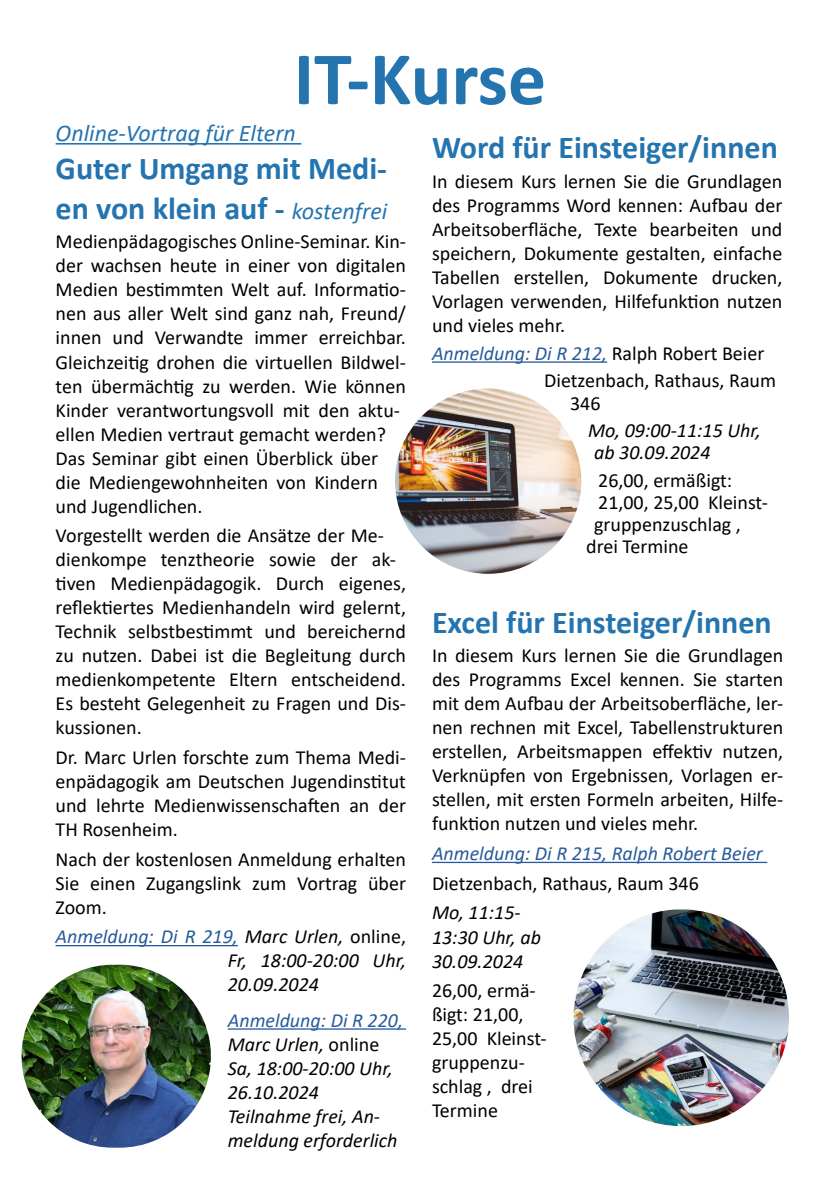
<style>
.page{position:relative;width:840px;height:1191px;background:#fff}
.page>*{position:absolute;margin:0;border:0;box-sizing:border-box;transform-origin:0 0}
.t1{font:700 76px "Calibri";color:#2474af}
.t2{font:700 32px/40px "Calibri";color:#2474af}
.t3{font:italic 24px "Calibri";color:#2474af}
.t4{font:20px/24px "Calibri";color:#000}
.t5{font:italic 20px/24px "Calibri";color:#000}
.t6{font:italic 20px "Calibri";color:#275b9b}
.s1{font-weight:400;font-style:italic;font-size:24px}
.s2{color:#275b9b}
.s3{font-style:normal}
.s4{font-style:italic;color:#275b9b}
</style>
<div class="page">
<hr style="left:56px;top:143px;width:245px;height:2px;background:#2474af">
<hr style="left:56px;top:945px;width:182px;height:1px;background:#275b9b">
<hr style="left:228px;top:1028px;width:178px;height:1px;background:#275b9b">
<hr style="left:432px;top:861px;width:334px;height:2px;background:#275b9b">
<hr style="left:432px;top:361px;width:175px;height:2px;background:#275b9b">
<img style="left:22px;top:964px;width:189px;height:183px;border-radius:91px">
<img style="left:395px;top:388px;width:186px;height:186px;border-radius:93px">
<img style="left:573px;top:909px;width:215px;height:217px">
<h1 class="t1" style="left:293px;top:25px;width:254px">IT-Kurse</h1>
<p class="t3" style="left:56px;top:116px;width:242px">Online-Vortrag für Eltern</p>
<h2 class="t2" style="left:56px;top:148px;width:333px">Guter Umgang mit Medi&shy;en von klein auf - <span class="s1">kostenfrei</span></h2>
<p class="t4" style="left:56px;top:229px;width:352px">Medienpädagogisches Online-Seminar. Kin&shy;der wachsen heute in einer von digitalen Medien bestimmten Welt auf. Informatio&shy;nen aus aller Welt sind ganz nah, Freund/ innen und Verwandte immer erreichbar.<br>Gleichzeitig drohen die virtuellen Bildwel&shy;ten übermächtig zu werden. Wie können Kinder verantwortungsvoll mit den aktu&shy;ellen Medien vertraut gemacht werden?<br>Das Seminar gibt einen Überblick über die Mediengewohnheiten von Kindern und Jugendlichen.</p>
<p class="t4" style="left:56px;top:523px;width:352px">Vorgestellt werden die Ansätze der Me&shy;dienkompe tenztheorie sowie der ak&shy;tiven Medienpädagogik. Durch eigenes, reflektiertes Medienhandeln wird gelernt, Technik selbstbestimmt und bereichernd zu nutzen. Dabei ist die Begleitung durch medienkompetente Eltern entscheidend.<br>Es besteht Gelegenheit zu Fragen und Dis&shy;kussionen.</p>
<p class="t4" style="left:56px;top:745px;width:352px;text-align:justify">Dr. Marc Urlen forschte zum Thema Medi&shy;enpädagogik am Deutschen Jugendinstitut und lehrte Medienwissenschaften an der TH Rosenheim.</p>
<p class="t4" style="left:56px;top:846px;width:351px;text-align:justify">Nach der kostenlosen Anmeldung erhalten Sie einen Zugangslink zum Vortrag über Zoom.</p>
<p class="t5" style="left:228px;top:924px;width:180px;text-align:justify;text-indent:-172px"><span class="s2">Anmeldung: Di R 219,</span> Marc Urlen, <span class="s3">online, </span>Fr, 18:00-20:00 Uhr, 20.09.2024</p>
<p class="t5" style="left:228px;top:1007px;width:177px"><span class="s2">Anmeldung: Di R 220,<br></span>Marc Urlen, <span class="s3">online<br></span>Sa, 18:00-20:00 Uhr,<br>26.10.2024<br>Teilnahme frei, An&shy;meldung erforderlich</p>
<h2 class="t2" style="left:432px;top:127px;width:347px">Word für Einsteiger/innen</h2>
<p class="t4" style="left:432px;top:169px;width:352px;text-align:justify">In diesem Kurs lernen Sie die Grundlagen des Programms Word kennen: Aufbau der Arbeitsoberfläche, Texte bearbeiten und speichern, Dokumente gestalten, einfache Tabellen erstellen, Dokumente drucken, Vorlagen verwenden, Hilfefunktion nutzen und vieles mehr.</p>
<p class="t4" style="left:544px;top:339px;width:233px;line-height:27.6px;text-indent:-112px"><span class="s4">Anmeldung: Di R 212,</span> Ralph Robert Beier<br>Dietzenbach, Rathaus, Raum</p>
<p class="t4" style="left:570px;top:390px;width:32px">346</p>
<p class="t5" style="left:594px;top:419px;width:168px;line-height:22px;text-indent:-6px">Mo, 09:00-11:15 Uhr, ab 30.09.2024</p>
<p class="t4" style="left:598px;top:468px;width:135px">26,00, ermäßigt:</p>
<p class="t4" style="left:598px;top:490px;width:171px">21,00, 25,00 Kleinst-</p>
<p class="t4" style="left:594px;top:512px;width:148px">gruppenzuschlag ,</p>
<p class="t4" style="left:586px;top:534px;width:104px">drei Termine</p>
<h2 class="t2" style="left:432px;top:601px;width:341px">Excel für Einsteiger/innen</h2>
<p class="t4" style="left:432px;top:643px;width:352px;text-align:justify">In diesem Kurs lernen Sie die Grundlagen des Programms Excel kennen. Sie starten mit dem Aufbau der Arbeitsoberfläche, ler&shy;nen rechnen mit Excel, Tabellenstrukturen erstellen, Arbeitsmappen effektiv nutzen, Verknüpfen von Ergebnissen, Vorlagen er&shy;stellen, mit ersten Formeln arbeiten, Hilfe&shy;funktion nutzen und vieles mehr.</p>
<p class="t6" style="left:432px;top:839px;width:332px">Anmeldung: Di R 215, Ralph Robert Beier</p>
<p class="t4" style="left:432px;top:870px;width:268px">Dietzenbach, Rathaus, Raum 346</p>
<p class="t5" style="left:432px;top:900px;width:110px">Mo, 11:15-<br>13:30 Uhr, ab<br>30.09.2024</p>
<p class="t4" style="left:432px;top:978px;width:116px">26,00, ermä&shy;ßigt: 21,00,<br>25,00 Kleinst&shy;gruppenzu&shy;schlag , drei<br>Termine</p>
</div>
